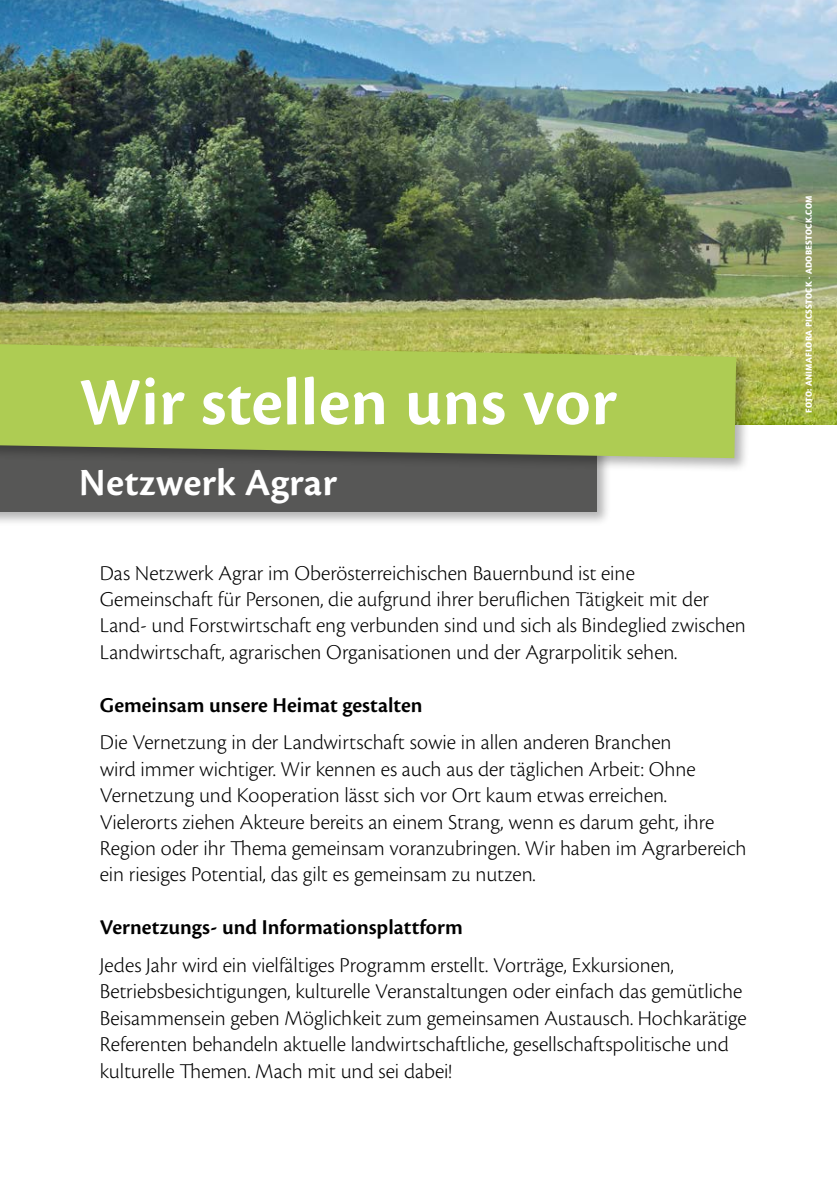
<style>
.page{position:relative;width:837px;height:1191px;background:#fff}
.page>*{position:absolute;margin:0;border:0;box-sizing:border-box;transform-origin:0 0}
.t1{font:70px "Cronos Pro Semibold Capt";color:#fff}
.t2{font:40px "Cronos Pro Semibold Capt";letter-spacing:.005em;color:#fff}
.t3{font:300 22px/26.4px "Cronos Pro";letter-spacing:-.005em;color:#000}
.t4{font:600 22px "Cronos Pro";color:#000}
.t5{font:900 9px "Quay Sans ITC Std";letter-spacing:.025em;color:#fff}
</style>
<div class="page">
<img style="left:0;top:0;width:836px;height:424px">
<div style="left:0;top:424px;width:610px;height:103px;background:#000;opacity:.3"></div>
<div style="left:0;top:427px;width:596px;height:84px;background:#575756"></div>
<div style="left:0;top:340px;width:751px;height:133px;background:#000;opacity:.3"></div>
<svg style="left:0;top:344px;width:735px;height:114px;background:#a8c352"></svg>
<h1 class="t1" style="left:79px;top:362px;width:539px">Wir stellen uns vor</h1>
<h2 class="t2" style="left:79px;top:459px;width:260px">Netzwerk Agrar</h2>
<p class="t3" style="left:100px;top:559px;width:647px">Das Netzwerk Agrar im Oberösterreichischen Bauernbund ist eine Gemeinschaft für Personen, die aufgrund ihrer beruflichen Tätigkeit mit der Land- und Forstwirtschaft eng verbunden sind und sich als Bindeglied zwischen Landwirtschaft, agrarischen Organisationen und der Agrarpolitik sehen.</p>
<p class="t4" style="left:100px;top:692px;width:324px">Gemeinsam unsere Heimat gestalten</p>
<p class="t3" style="left:100px;top:729px;width:648px">Die Vernetzung in der Landwirtschaft sowie in allen anderen Branchen<br>wird immer wichtiger. Wir kennen es auch aus der täglichen Arbeit: Ohne Vernetzung und Kooperation lässt sich vor Ort kaum etwas erreichen.<br>Vielerorts ziehen Akteure bereits an einem Strang, wenn es darum geht, ihre Region oder ihr Thema gemeinsam voranzubringen. Wir haben im Agrarbereich ein riesiges Potential, das gilt es gemeinsam zu nutzen.</p>
<p class="t4" style="left:100px;top:914px;width:364px">Vernetzungs- und Informationsplattform</p>
<p class="t3" style="left:100px;top:951px;width:648px">Jedes Jahr wird ein vielfältiges Programm erstellt. Vorträge, Exkursionen, Betriebsbesichtigungen, kulturelle Veranstaltungen oder einfach das gemütliche Beisammensein geben Möglichkeit zum gemeinsamen Austausch. Hochkarätige Referenten behandeln aktuelle landwirtschaftliche, gesellschaftspolitische und kulturelle Themen. Mach mit und sei dabei!</p>
<p class="t5" style="left:803px;top:413px;width:218px;rotate:-90deg">FOTO: ANIMAFLORA PICSSTOCK - ADOBESTOCK.COM</p>
</div>
